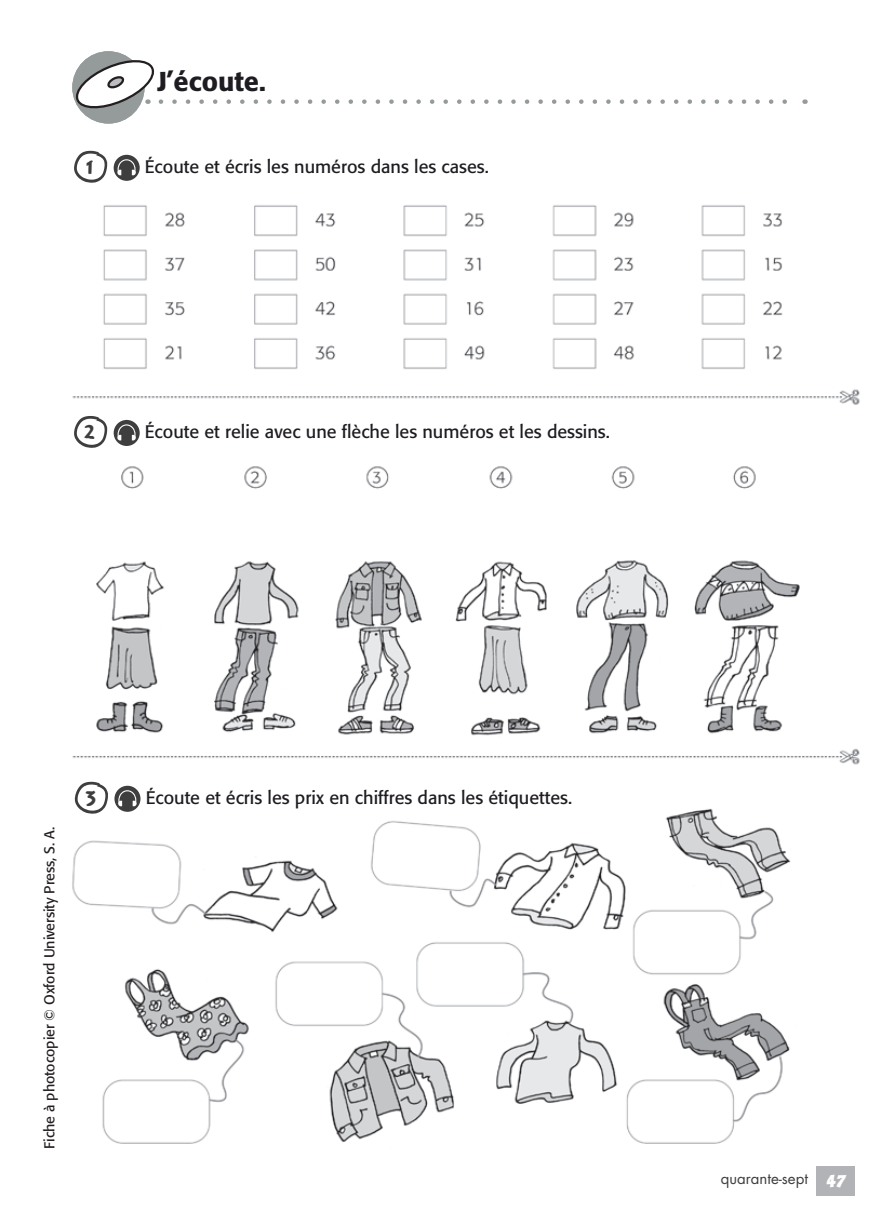
<style>
.page{position:relative;width:893px;height:1221px;background:#fff}
.page>*{position:absolute;margin:0;border:0;box-sizing:border-box;transform-origin:0 0}
.t1{font:500 27px "Formata";color:#1f1c21}
.t2{font:18px "Formata Regular 4";color:#1f1c21}
.t3{font:15px "Futura Std";color:#3e3e3f}
.t4{font:15px "Balder LT";color:#fff}
.t5{font:14.25px "Formata Regular 4";letter-spacing:-.005em;color:#231f20}
</style>
<div class="page">
<img style="left:72px;top:205px;width:788px;height:939px">
<div style="left:816px;top:1165px;width:39px;height:30px;background:#b2b3b7"></div>
<svg style="left:161px;top:99px;width:626px;height:5px"></svg>
<div style="left:72px;top:51px;width:73px;height:72px;background:#959a9b;border-radius:50%"></div>
<svg style="left:76px;top:60px;width:78px;height:48px"></svg>
<div style="left:114px;top:155px;width:26px;height:26px;background:#3e3e3f;border-radius:50%"></div>
<svg style="left:117px;top:159px;width:19px;height:16px"></svg>
<div style="left:114px;top:420px;width:26px;height:26px;background:#3e3e3f;border-radius:50%"></div>
<svg style="left:117px;top:424px;width:19px;height:16px"></svg>
<svg style="left:114px;top:785px;width:26px;height:26px"></svg>
<svg style="left:118px;top:790px;width:19px;height:16px"></svg>
<svg style="left:74px;top:151px;width:33px;height:32px"></svg>
<svg style="left:74px;top:416px;width:33px;height:32px"></svg>
<svg style="left:75px;top:781px;width:33px;height:32px"></svg>
<p class="t1" style="left:157px;top:65px;width:110px">J’écoute.</p>
<p class="t2" style="left:145px;top:156px;width:345px">Écoute et écris les numéros dans les cases.</p>
<p class="t2" style="left:145px;top:421px;width:467px">Écoute et relie avec une flèche les numéros et les dessins.</p>
<p class="t5" style="left:41px;top:1148px;width:323px;rotate:-90deg">Fiche à photocopier © Oxford University Press, S. A.</p>
<p class="t2" style="left:146px;top:787px;width:428px">Écoute et écris les prix en chiffres dans les étiquettes.</p>
<p class="t3" style="left:721px;top:1169px;width:89px">quarante-sept</p>
<p class="t4" style="left:827px;top:1170px;width:19px">47</p>
</div>
